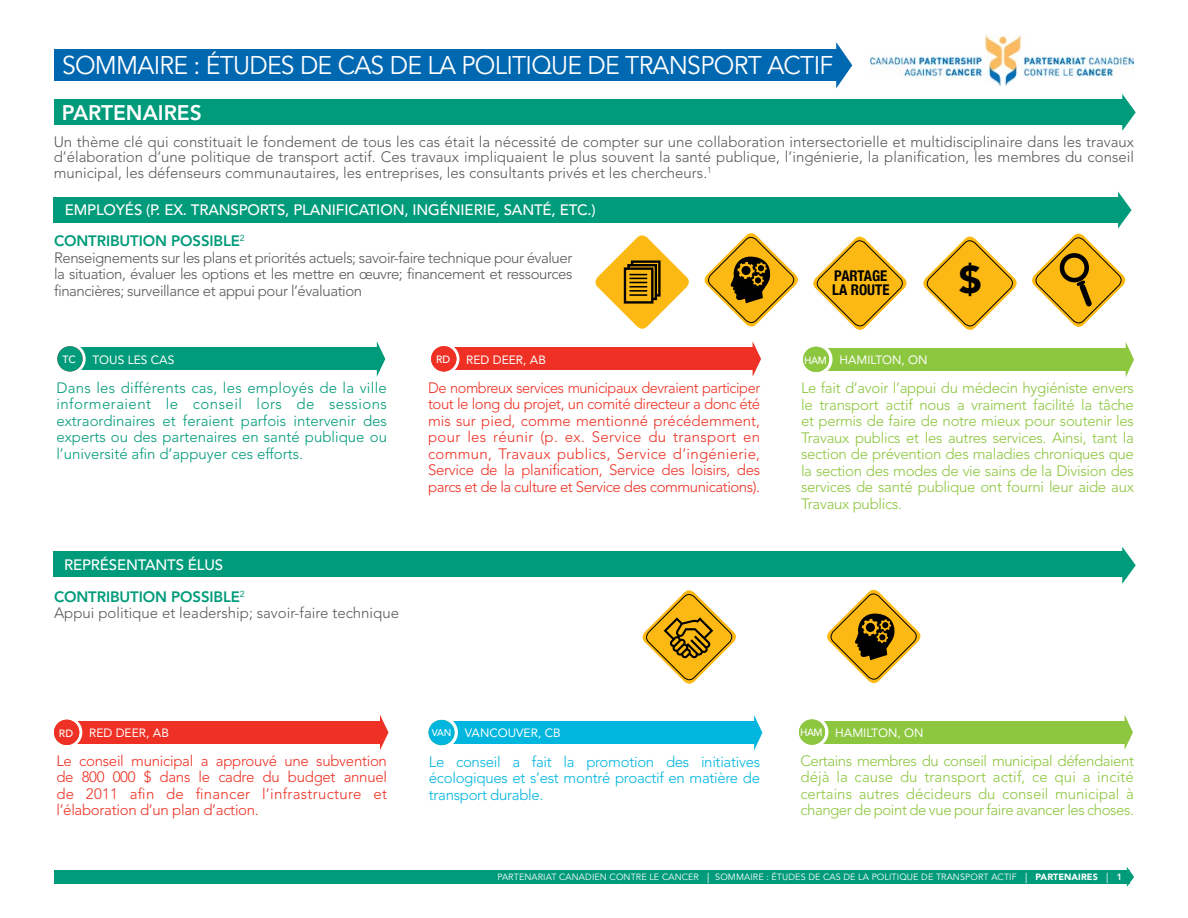
<style>
.page{position:relative;width:1188px;height:918px;background:#fff}
.page>*{position:absolute;margin:0;border:0;box-sizing:border-box;transform-origin:0 0}
.t1{font:900 38.4px "Avenir";color:#000}
.t2{font:25.5px "Avenir";letter-spacing:-.03em;color:#fff}
.t3{font:800 21px "Avenir";color:#fff}
.t4{font:300 15px/15.8px "Avenir";color:#58595b;text-align:justify}
.t5{font:300 15px/16.5px "Avenir";letter-spacing:-.02em;color:#8dc63f;text-align:justify}
.t6{font:300 15px/16.5px "Avenir";letter-spacing:-.03em;color:#ee3124;text-align:justify}
.t7{font:300 15px "Avenir";color:#009b7a}
.t8{font:300 15px/16.5px "Avenir";letter-spacing:-.02em;color:#00b6de;text-align:justify}
.t9{font:500 15px "Avenir";letter-spacing:-.01em;color:#fff}
.t10{font:800 15px "Avenir";letter-spacing:-.01em;color:#009b7a}
.t11{font:300 15px "Avenir";letter-spacing:.02em;color:#009b7a}
.t12{font:300 15px "Avenir";letter-spacing:.02em;color:#ee3124}
.t13{font:300 15px "Avenir";color:#ee3124}
.t14{font:300 15px "Avenir";letter-spacing:.03em;color:#009b7a}
.t15{font:700 condensed 14.85px/14.2px "Helvetica Neue";color:#000}
.t16{font:12px "Avenir";color:#fff}
.t17{font:500 10.65px "Avenir";color:#fff}
.t18{font:500 10.5px "Avenir";color:#fff}
.t19{font:9px "Avenir";letter-spacing:.01em;color:#fff}
.s1{font-weight:500;font-size:10.5px}
.s2{font-weight:500;font-size:9.75px}
.s3{font-weight:300;font-size:13.5px}
.s4{font-weight:900}
.s5{font-weight:800}
</style>
<div class="page">
<div style="left:54px;top:49px;width:785px;height:31px;background:#0067b1"></div>
<svg style="left:836px;top:42px;width:16px;height:46px"></svg>
<img style="left:871px;top:35px;width:263px;height:51px">
<div style="left:54px;top:99px;width:1070px;height:25px;background:#009b7a"></div>
<svg style="left:1122px;top:94px;width:14px;height:37px"></svg>
<div style="left:54px;top:197px;width:1066px;height:25px;background:#009b7a"></div>
<svg style="left:923px;top:236px;width:94px;height:94px"></svg>
<svg style="left:1029px;top:192px;width:103px;height:135px"></svg>
<svg style="left:595px;top:235px;width:94px;height:94px"></svg>
<svg style="left:704px;top:233px;width:94px;height:94px"></svg>
<svg style="left:813px;top:236px;width:94px;height:94px"></svg>
<div style="left:78px;top:348px;width:300px;height:22px;background:#009b7a"></div>
<svg style="left:377px;top:342px;width:8px;height:34px"></svg>
<svg style="left:56px;top:345px;width:28px;height:28px"></svg>
<div style="left:54px;top:343px;width:32px;height:32px;border:3px solid #fff;border-radius:50%"></div>
<div style="left:57px;top:346px;width:26px;height:25px;background:#009b7a;border-radius:50%"></div>
<div style="left:820px;top:349px;width:306px;height:22px;background:#8dc63f"></div>
<svg style="left:1126px;top:343px;width:8px;height:34px"></svg>
<svg style="left:801px;top:345px;width:30px;height:29px"></svg>
<div style="left:800px;top:343px;width:33px;height:32px;border:3px solid #fff;border-radius:50%"></div>
<div style="left:803px;top:347px;width:26px;height:25px;background:#8dc63f;border-radius:50%"></div>
<div style="left:444px;top:348px;width:309px;height:22px;background:#ee3124"></div>
<svg style="left:753px;top:342px;width:8px;height:34px"></svg>
<svg style="left:430px;top:345px;width:28px;height:28px"></svg>
<div style="left:428px;top:343px;width:31px;height:32px;border:3px solid #fff;border-radius:50%"></div>
<div style="left:431px;top:346px;width:25px;height:25px;background:#ee3124;border-radius:50%"></div>
<div style="left:53px;top:552px;width:1071px;height:25px;background:#009b7a"></div>
<svg style="left:1122px;top:547px;width:14px;height:37px"></svg>
<svg style="left:642px;top:590px;width:94px;height:94px"></svg>
<svg style="left:827px;top:589px;width:94px;height:95px"></svg>
<div style="left:451px;top:722px;width:304px;height:22px;background:#00b6de"></div>
<svg style="left:754px;top:715px;width:8px;height:35px"></svg>
<svg style="left:427px;top:718px;width:29px;height:29px"></svg>
<div style="left:425px;top:716px;width:33px;height:33px;border:3px solid #fff;border-radius:50%"></div>
<div style="left:429px;top:720px;width:26px;height:25px;background:#00b6de;border-radius:50%"></div>
<div style="left:822px;top:721px;width:303px;height:22px;background:#8dc63f"></div>
<svg style="left:1125px;top:715px;width:8px;height:34px"></svg>
<svg style="left:797px;top:718px;width:30px;height:28px"></svg>
<div style="left:796px;top:716px;width:32px;height:32px;border:3px solid #fff;border-radius:50%"></div>
<div style="left:799px;top:719px;width:26px;height:26px;background:#8dc63f;border-radius:50%"></div>
<div style="left:74px;top:721px;width:307px;height:22px;background:#ee3124"></div>
<svg style="left:380px;top:715px;width:9px;height:35px"></svg>
<svg style="left:53px;top:718px;width:28px;height:29px"></svg>
<div style="left:51px;top:717px;width:31px;height:31px;border:3px solid #fff;border-radius:50%"></div>
<div style="left:54px;top:720px;width:25px;height:25px;background:#ee3124;border-radius:50%"></div>
<div style="left:54px;top:870px;width:1075px;height:13px;background:#009b7a"></div>
<svg style="left:1127px;top:867px;width:7px;height:20px"></svg>
<p class="t2" style="left:62px;top:51px;width:773px">SOMMAIRE : ÉTUDES DE CAS DE LA POLITIQUE DE TRANSPORT ACTIF</p>
<p class="t3" style="left:62px;top:100px;width:142px">PARTENAIRES</p>
<p class="t4" style="left:54px;top:134px;width:1082px">Un thème clé qui constituait le fondement de tous les cas était la nécessité de compter sur une collaboration intersectorielle et multidisciplinaire dans les travaux d’élaboration d’une politique de transport actif. Ces travaux impliquaient le plus souvent la santé publique, l’ingénierie, la planification, les membres du conseil municipal, les défenseurs communautaires, les entreprises, les consultants privés et les chercheurs.<sup>1</sup></p>
<p class="t9" style="left:65px;top:201px;width:532px">EMPLOYÉS (P. EX. TRANSPORTS, PLANIFICATION, INGÉNIERIE, SANTÉ, ETC.)</p>
<p class="t10" style="left:54px;top:232px;width:192px">CONTRIBUTION POSSIBLE<sup>2</sup></p>
<p class="t4" style="left:54px;top:249px;width:520px;line-height:16.5px">Renseignements sur les plans et priorités actuels; savoir-faire technique pour évaluer la situation, évaluer les options et les mettre en œuvre; financement et ressources financières; surveillance et appui pour l’évaluation</p>
<p class="t15" style="left:832px;top:268px;width:59px">PARTAGE<br>LA ROUTE</p>
<p class="t1" style="left:959px;top:256px;width:24px">$</p>
<p class="t18" style="left:63px;top:354px;width:15px">TC</p>
<p class="t16" style="left:92px;top:352px;width:84px">TOUS LES CAS</p>
<p class="t17" style="left:436px;top:354px;width:16px">RD</p>
<p class="t16" style="left:466px;top:352px;width:81px">RED DEER, AB</p>
<p class="t16" style="left:804px;top:353px;width:125px"><span class="s1">HAM</span> HAMILTON, ON</p>
<p class="t11" style="left:56px;top:379px;width:332px">Dans les différents cas, les employés de la ville</p>
<p class="t6" style="left:428px;top:379px;width:334px">De nombreux services municipaux devraient participer</p>
<p class="t14" style="left:56px;top:395px;width:332px">informeraient le conseil lors de sessions</p>
<p class="t6" style="left:428px;top:396px;width:334px">tout le long du projet, un comité directeur a donc été</p>
<p class="t7" style="left:56px;top:412px;width:332px">extraordinaires et feraient parfois intervenir des</p>
<p class="t13" style="left:428px;top:412px;width:334px">mis sur pied, comme mentionné précédemment,</p>
<p class="t7" style="left:56px;top:428px;width:332px">experts ou des partenaires en santé publique ou</p>
<p class="t12" style="left:428px;top:428px;width:334px">pour les réunir (p. ex. Service du transport en</p>
<p class="t7" style="left:56px;top:445px;width:248px">l’université afin d’appuyer ces efforts.</p>
<p class="t6" style="left:428px;top:445px;width:334px">commun, Travaux publics, Service d’ingénierie, Service de la planification, Service des loisirs, des parcs et de la culture et Service des communications).</p>
<p class="t17" style="left:62px;top:354px;width:16px">RD</p>
<p class="t5" style="left:801px;top:380px;width:335px">Le fait d’avoir l’appui du médecin hygiéniste envers le transport actif nous a vraiment facilité la tâche et permis de faire de notre mieux pour soutenir les Travaux publics et les autres services. Ainsi, tant la section de prévention des maladies chroniques que la section des modes de vie sains de la Division des services de santé publique ont fourni leur aide aux Travaux publics.</p>
<p class="t9" style="left:64px;top:557px;width:161px">REPRÉSENTANTS ÉLUS</p>
<p class="t10" style="left:54px;top:587px;width:192px">CONTRIBUTION POSSIBLE<sup>2</sup></p>
<p class="t4" style="left:54px;top:605px;width:347px">Appui politique et leadership; savoir-faire technique</p>
<p class="t17" style="left:59px;top:727px;width:16px">RD</p>
<p class="t16" style="left:89px;top:726px;width:81px">RED DEER, AB</p>
<p class="t16" style="left:432px;top:726px;width:130px"><span class="s2">VAN</span> VANCOUVER, CB</p>
<p class="t16" style="left:800px;top:726px;width:125px"><span class="s1">HAM</span> HAMILTON, ON</p>
<p class="t6" style="left:56px;top:752px;width:332px">Le conseil municipal a approuvé une subvention de 800 000 $ dans le cadre du budget annuel de 2011 afin de financer l’infrastructure et l’élaboration d’un plan d’action.</p>
<p class="t8" style="left:429px;top:753px;width:333px">Le conseil a fait la promotion des initiatives écologiques et s’est montré proactif en matière de transport durable.</p>
<p class="t5" style="left:800px;top:752px;width:335px">Certains membres du conseil municipal défendaient déjà la cause du transport actif, ce qui a incité certains autres décideurs du conseil municipal à changer de point de vue pour faire avancer les choses.</p>
<p class="t19" style="left:497px;top:872px;width:626px">PARTENARIAT CANADIEN CONTRE LE CANCER <span class="s3">|</span> SOMMAIRE : ÉTUDES DE CAS DE LA POLITIQUE DE TRANSPORT ACTIF <span class="s3">|</span> <span class="s4">PARTENAIRES</span> <span class="s3">|</span> <span class="s5">1</span></p>
</div>
